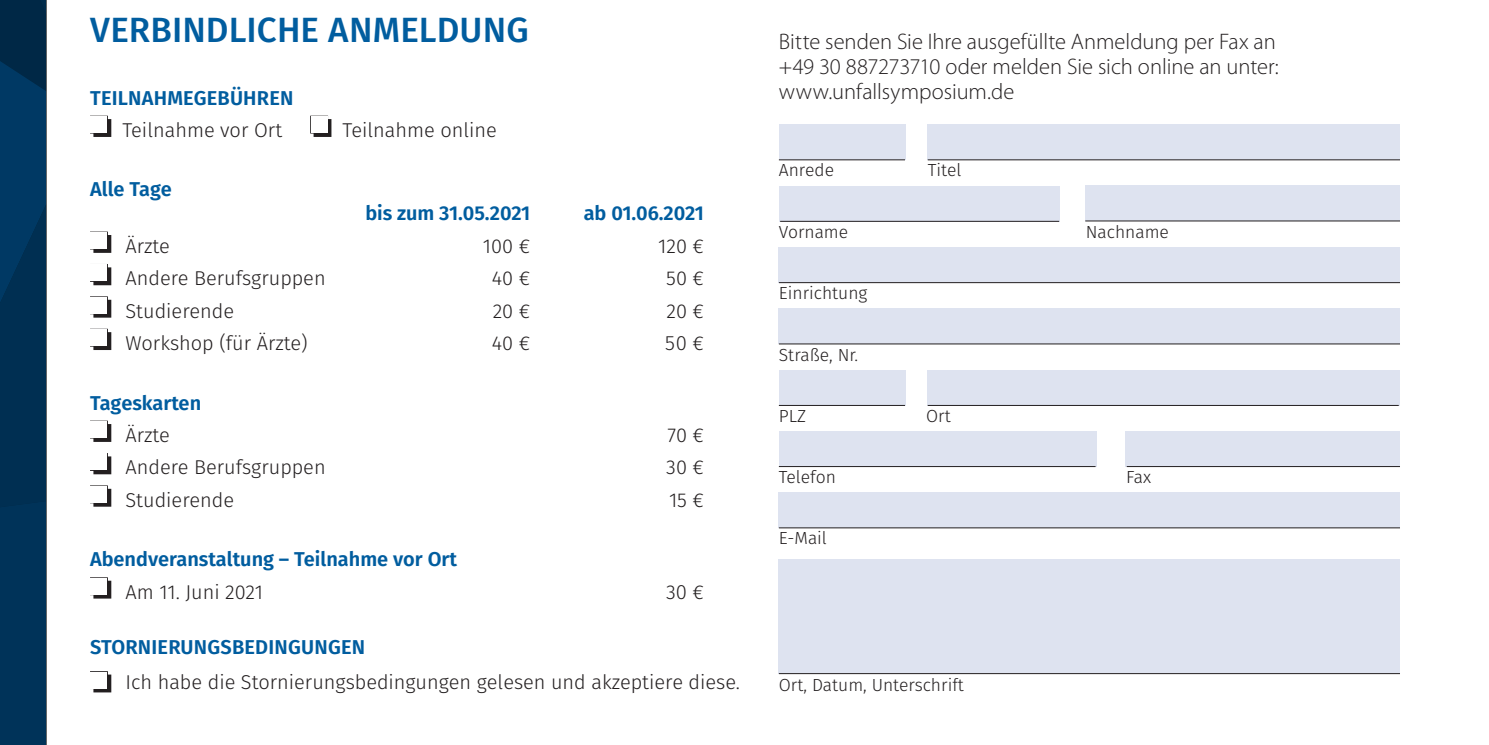
<style>
.page{position:relative;width:1489px;height:745px;background:#fff}
.page>*{position:absolute;margin:0;border:0;box-sizing:border-box;transform-origin:0 0}
.Headline{font:500 35px "Fira Sans";letter-spacing:.005em;color:#015d9f}
.t1{font:300 22.5px/25px "Myriad Pro";color:#231f20}
.t2{font:300 20px "Fira Sans";color:#231f20}
.t3{font:600 20px "Fira Sans";color:#015d9f}
.t4{font:300 17.5px "Fira Sans";color:#231f20}
</style>
<div class="page">
<div style="left:778px;top:558px;width:621px;height:115px;background:#dee3f0"></div>
<hr style="left:778px;top:672px;width:621px;height:1px;background:#231f20">
<div style="left:778px;top:124px;width:127px;height:36px;background:#dee3f0"></div>
<hr style="left:778px;top:159px;width:127px;height:1px;background:#231f20">
<div style="left:927px;top:124px;width:472px;height:36px;background:#dee3f0"></div>
<hr style="left:927px;top:159px;width:472px;height:1px;background:#231f20">
<div style="left:778px;top:247px;width:621px;height:35px;background:#dee3f0"></div>
<hr style="left:778px;top:282px;width:621px;height:1px;background:#231f20">
<div style="left:778px;top:308px;width:621px;height:36px;background:#dee3f0"></div>
<hr style="left:778px;top:343px;width:621px;height:1px;background:#231f20">
<div style="left:778px;top:370px;width:127px;height:35px;background:#dee3f0"></div>
<hr style="left:778px;top:405px;width:127px;height:1px;background:#231f20">
<div style="left:927px;top:370px;width:472px;height:35px;background:#dee3f0"></div>
<hr style="left:927px;top:405px;width:471px;height:1px;background:#231f20">
<div style="left:778px;top:492px;width:621px;height:35px;background:#dee3f0"></div>
<hr style="left:778px;top:527px;width:621px;height:1px;background:#231f20">
<div style="left:778px;top:431px;width:318px;height:35px;background:#dee3f0"></div>
<hr style="left:778px;top:466px;width:317px;height:1px;background:#231f20">
<div style="left:1125px;top:431px;width:274px;height:35px;background:#dee3f0"></div>
<hr style="left:1126px;top:466px;width:273px;height:1px;background:#231f20">
<div style="left:778px;top:186px;width:281px;height:35px;background:#dee3f0"></div>
<hr style="left:780px;top:221px;width:279px;height:1px;background:#231f20">
<div style="left:1085px;top:185px;width:314px;height:36px;background:#dee3f0"></div>
<hr style="left:1085px;top:220px;width:314px;height:1px;background:#231f20">
<svg style="left:90px;top:116px;width:21px;height:21px"></svg>
<div style="left:91px;top:116px;width:16px;height:17px;background:#fff"></div>
<svg style="left:310px;top:116px;width:21px;height:21px"></svg>
<div style="left:311px;top:116px;width:16px;height:17px;background:#fff"></div>
<svg style="left:90px;top:231px;width:21px;height:22px"></svg>
<div style="left:91px;top:232px;width:16px;height:16px;background:#fff"></div>
<svg style="left:90px;top:264px;width:21px;height:21px"></svg>
<div style="left:91px;top:265px;width:16px;height:16px;background:#fff"></div>
<svg style="left:90px;top:296px;width:21px;height:21px"></svg>
<div style="left:91px;top:297px;width:16px;height:16px;background:#fff"></div>
<svg style="left:90px;top:328px;width:21px;height:22px"></svg>
<div style="left:91px;top:329px;width:16px;height:16px;background:#fff"></div>
<svg style="left:90px;top:420px;width:21px;height:21px"></svg>
<div style="left:91px;top:421px;width:16px;height:16px;background:#fff"></div>
<svg style="left:90px;top:453px;width:21px;height:21px"></svg>
<div style="left:91px;top:453px;width:16px;height:16px;background:#fff"></div>
<svg style="left:90px;top:485px;width:21px;height:21px"></svg>
<div style="left:91px;top:486px;width:16px;height:16px;background:#fff"></div>
<svg style="left:90px;top:577px;width:21px;height:21px"></svg>
<div style="left:91px;top:577px;width:16px;height:17px;background:#fff"></div>
<svg style="left:90px;top:671px;width:21px;height:21px"></svg>
<div style="left:91px;top:671px;width:16px;height:16px;background:#fff"></div>
<svg style="left:0;top:0;width:46px;height:744px;fill:#003359"></svg>
<p class="Headline" style="left:90px;top:2px;width:440px">VERBINDLICHE ANMELDUNG</p>
<p class="t3" style="left:90px;top:81px;width:205px">TEILNAHMEGEBÜHREN</p>
<p class="t2" style="left:122px;top:116px;width:161px">Teilnahme vor Ort</p>
<p class="t2" style="left:342px;top:116px;width:156px">Teilnahme online</p>
<p class="t3" style="left:90px;top:173px;width:83px">Alle Tage</p>
<p class="t3" style="left:365px;top:197px;width:166px">bis zum 31.05.2021</p>
<p class="t3" style="left:583px;top:197px;width:122px">ab 01.06.2021</p>
<p class="t2" style="left:125px;top:231px;width:46px">Ärzte</p>
<p class="t2" style="left:483px;top:231px;width:49px">100 €</p>
<p class="t2" style="left:658px;top:231px;width:47px">120 €</p>
<p class="t2" style="left:125px;top:264px;width:202px">Andere Berufsgruppen</p>
<p class="t2" style="left:492px;top:264px;width:40px">40 €</p>
<p class="t2" style="left:666px;top:264px;width:39px">50 €</p>
<p class="t2" style="left:125px;top:296px;width:110px">Studierende</p>
<p class="t2" style="left:492px;top:296px;width:39px">20 €</p>
<p class="t2" style="left:666px;top:296px;width:39px">20 €</p>
<p class="t2" style="left:125px;top:328px;width:183px">Workshop (für Ärzte)</p>
<p class="t2" style="left:492px;top:328px;width:40px">40 €</p>
<p class="t2" style="left:664px;top:328px;width:41px">50 €</p>
<p class="t3" style="left:90px;top:386px;width:113px">Tageskarten</p>
<p class="t2" style="left:125px;top:420px;width:46px">Ärzte</p>
<p class="t2" style="left:667px;top:420px;width:38px">70 €</p>
<p class="t2" style="left:125px;top:452px;width:202px">Andere Berufsgruppen</p>
<p class="t2" style="left:666px;top:452px;width:39px">30 €</p>
<p class="t2" style="left:125px;top:485px;width:110px">Studierende</p>
<p class="t2" style="left:669px;top:485px;width:37px">15 €</p>
<p class="t3" style="left:90px;top:542px;width:368px">Abendveranstaltung – Teilnahme vor Ort</p>
<p class="t2" style="left:125px;top:577px;width:139px">Am 11. Juni 2021</p>
<p class="t2" style="left:666px;top:577px;width:39px">30 €</p>
<p class="t3" style="left:90px;top:630px;width:276px">STORNIERUNGSBEDINGUNGEN</p>
<p class="t2" style="left:125px;top:667px;width:616px">Ich habe die Stornierungsbedingungen gelesen und akzeptiere diese.</p>
<p class="t1" style="left:778px;top:29px;width:501px">Bitte senden Sie Ihre ausgefüllte Anmeldung per Fax an +49 30 887273710 oder melden Sie sich online an unter: www.unfallsymposium.de</p>
<p class="t4" style="left:778px;top:157px;width:57px">Anrede</p>
<p class="t4" style="left:927px;top:157px;width:35px">Titel</p>
<p class="t4" style="left:778px;top:219px;width:71px">Vorname</p>
<p class="t4" style="left:1085px;top:219px;width:85px">Nachname</p>
<p class="t4" style="left:778px;top:280px;width:90px">Einrichtung</p>
<p class="t4" style="left:778px;top:341px;width:81px">Straße, Nr.</p>
<p class="t4" style="left:778px;top:403px;width:29px">PLZ</p>
<p class="t4" style="left:926px;top:403px;width:26px">Ort</p>
<p class="t4" style="left:778px;top:464px;width:59px">Telefon</p>
<p class="t4" style="left:1126px;top:464px;width:26px">Fax</p>
<p class="t4" style="left:778px;top:525px;width:50px">E-Mail</p>
<p class="t4" style="left:778px;top:672px;width:187px">Ort, Datum, Unterschrift</p>
</div>
